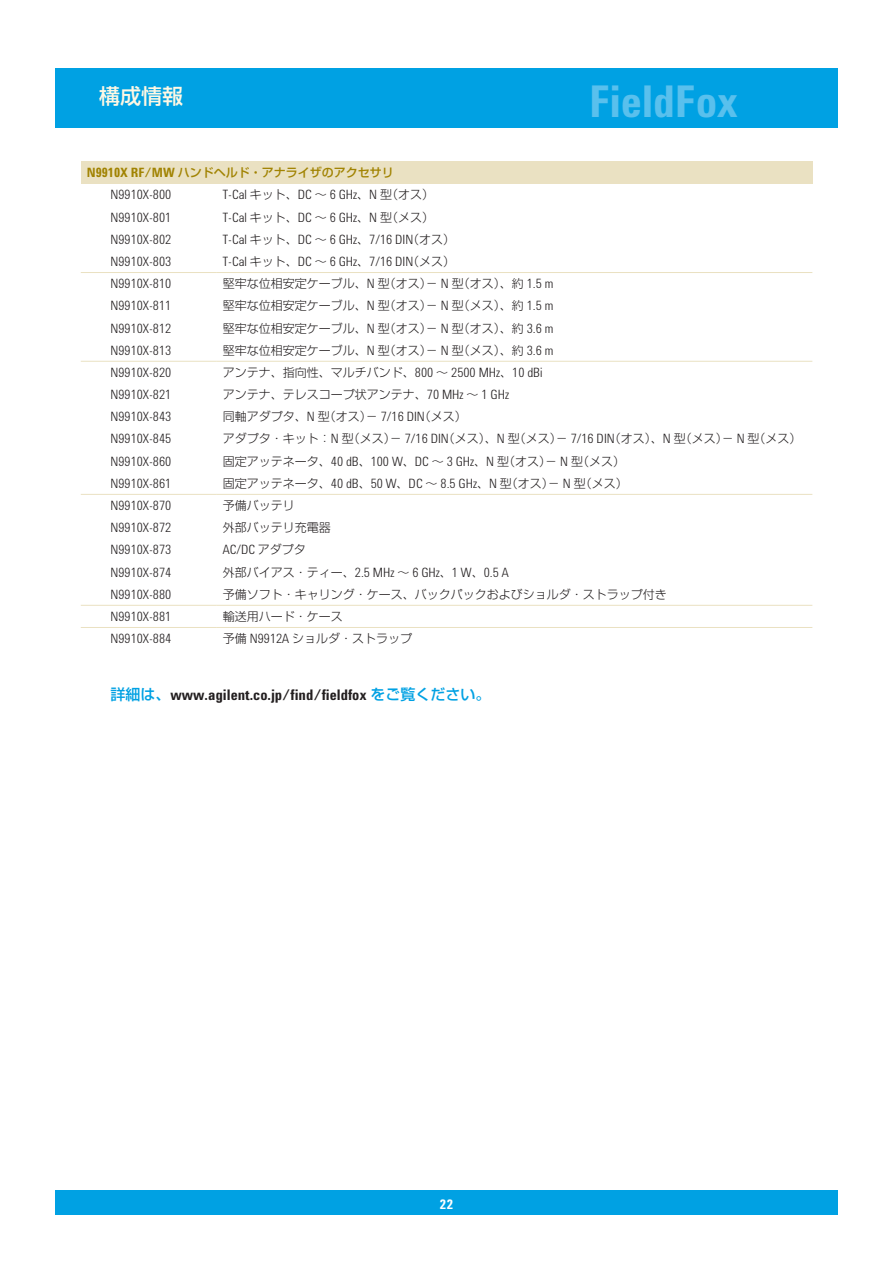
<style>
.page{position:relative;width:893px;height:1263px;background:#fff}
.page>*{position:absolute;margin:0;border:0;box-sizing:border-box;transform-origin:0 0}
.t1{font:700 45px "Agilent Cond";letter-spacing:-.005em;color:#59c0ed}
.t2{font:500 21px "Shin Go Pro";color:#fef8e4}
.t3{font:700 15px "Agilent Cond";color:#231f20}
.t4{font:700 13.5px "Agilent Cond";color:#fff}
.t5{font:300 13.2px "Agilent Cond";color:#231f20}
.t6{font:300 12px "Shin Go Pro";color:#231f20}
.t7{font:500 12px "Shin Go Pro";color:#a18302}
.s1{font-family:"Agilent Cond";font-weight:700;font-size:13.2px}
.s2{font-family:"Shin Go Pro";font-size:12px}
.s3{font-family:"Agilent Cond";font-size:13.2px}
.s4{font-family:"Shin Go Pro";font-weight:500;color:#00a1e3}
</style>
<div class="page">
<div style="left:55px;top:1191px;width:783px;height:24px;background:#00a1e3"></div>
<div style="left:55px;top:68px;width:783px;height:59px;background:#00a1e3"></div>
<div style="left:81px;top:162px;width:731px;height:22px;background:#eae1c2"></div>
<hr style="left:81px;top:272px;width:136px;height:1px;background:#eae1c2">
<hr style="left:217px;top:272px;width:595px;height:1px;background:#eae1c2">
<hr style="left:81px;top:361px;width:136px;height:1px;background:#eae1c2">
<hr style="left:217px;top:361px;width:595px;height:1px;background:#eae1c2">
<hr style="left:81px;top:494px;width:136px;height:1px;background:#eae1c2">
<hr style="left:217px;top:494px;width:595px;height:1px;background:#eae1c2">
<hr style="left:81px;top:605px;width:136px;height:1px;background:#eae1c2">
<hr style="left:217px;top:605px;width:595px;height:1px;background:#eae1c2">
<hr style="left:81px;top:627px;width:136px;height:1px;background:#eae1c2">
<hr style="left:217px;top:627px;width:595px;height:1px;background:#eae1c2">
<h2 class="t2" style="left:99px;top:79px;width:85px">構成情報</h2>
<h1 class="t1" style="left:589px;top:76px;width:150px">FieldFox</h1>
<p class="t7" style="left:87px;top:163px;width:309px"><span class="s1">N9910X RF/MW</span> ハンドヘルド・アナライザのアクセサリ</p>
<p class="t5" style="left:111px;top:187px;width:62px">N9910X-800</p>
<p class="t5" style="left:223px;top:187px;width:213px">T-Cal <span class="s2">キット、</span>DC <span class="s2">～</span> 6 GHz<span class="s2">、</span>N <span class="s2">型（オス）</span></p>
<p class="t5" style="left:111px;top:210px;width:62px">N9910X-801</p>
<p class="t5" style="left:223px;top:210px;width:213px">T-Cal <span class="s2">キット、</span>DC <span class="s2">～</span> 6 GHz<span class="s2">、</span>N <span class="s2">型（メス）</span></p>
<p class="t5" style="left:111px;top:232px;width:62px">N9910X-802</p>
<p class="t5" style="left:223px;top:232px;width:234px">T-Cal <span class="s2">キット、</span>DC <span class="s2">～</span> 6 GHz<span class="s2">、</span>7/16 DIN<span class="s2">（オス）</span></p>
<p class="t5" style="left:111px;top:254px;width:62px">N9910X-803</p>
<p class="t5" style="left:223px;top:254px;width:234px">T-Cal <span class="s2">キット、</span>DC <span class="s2">～</span> 6 GHz<span class="s2">、</span>7/16 DIN<span class="s2">（メス）</span></p>
<p class="t5" style="left:111px;top:276px;width:62px">N9910X-810</p>
<p class="t6" style="left:223px;top:274px;width:332px">堅牢な位相安定ケーブル、<span class="s3">N</span> 型（オス）－ <span class="s3">N</span> 型（オス）、約 <span class="s3">1.5 m</span></p>
<p class="t5" style="left:111px;top:298px;width:62px">N9910X-811</p>
<p class="t6" style="left:223px;top:296px;width:332px">堅牢な位相安定ケーブル、<span class="s3">N</span> 型（オス）－ <span class="s3">N</span> 型（メス）、約 <span class="s3">1.5 m</span></p>
<p class="t5" style="left:111px;top:321px;width:62px">N9910X-812</p>
<p class="t6" style="left:223px;top:318px;width:332px">堅牢な位相安定ケーブル、<span class="s3">N</span> 型（オス）－ <span class="s3">N</span> 型（オス）、約 <span class="s3">3.6 m</span></p>
<p class="t5" style="left:111px;top:343px;width:62px">N9910X-813</p>
<p class="t6" style="left:223px;top:340px;width:332px">堅牢な位相安定ケーブル、<span class="s3">N</span> 型（オス）－ <span class="s3">N</span> 型（メス）、約 <span class="s3">3.6 m</span></p>
<p class="t5" style="left:111px;top:365px;width:62px">N9910X-820</p>
<p class="t6" style="left:223px;top:362px;width:321px">アンテナ、指向性、マルチバンド、<span class="s3">800</span> ～ <span class="s3">2500 MHz</span>、<span class="s3">10 dBi</span></p>
<p class="t5" style="left:111px;top:387px;width:62px">N9910X-821</p>
<p class="t6" style="left:223px;top:385px;width:288px">アンテナ、テレスコープ状アンテナ、<span class="s3">70 MHz</span> ～ <span class="s3">1 GHz</span></p>
<p class="t5" style="left:111px;top:409px;width:62px">N9910X-843</p>
<p class="t6" style="left:223px;top:407px;width:245px">同軸アダプタ、<span class="s3">N</span> 型（オス）－ <span class="s3">7/16 DIN</span>（メス）</p>
<p class="t5" style="left:111px;top:431px;width:62px">N9910X-845</p>
<p class="t6" style="left:223px;top:429px;width:580px">アダプタ・キット：<span class="s3">N</span> 型（メス）－ <span class="s3">7/16 DIN</span>（メス）、<span class="s3">N</span> 型（メス）－ <span class="s3">7/16 DIN</span>（オス）、<span class="s3">N</span> 型（メス）－ <span class="s3">N</span> 型（メス）</p>
<p class="t5" style="left:111px;top:454px;width:62px">N9910X-860</p>
<p class="t6" style="left:223px;top:451px;width:404px">固定アッテネータ、<span class="s3">40 dB</span>、<span class="s3">100 W</span>、<span class="s3">DC</span> ～ <span class="s3">3 GHz</span>、<span class="s3">N</span> 型（オス）－ <span class="s3">N</span> 型（メス）</p>
<p class="t5" style="left:111px;top:476px;width:62px">N9910X-861</p>
<p class="t6" style="left:223px;top:473px;width:406px">固定アッテネータ、<span class="s3">40 dB</span>、<span class="s3">50 W</span>、<span class="s3">DC</span> ～ <span class="s3">8.5 GHz</span>、<span class="s3">N</span> 型（オス）－ <span class="s3">N</span> 型（メス）</p>
<p class="t5" style="left:111px;top:498px;width:62px">N9910X-870</p>
<p class="t6" style="left:223px;top:496px;width:73px">予備バッテリ</p>
<p class="t5" style="left:111px;top:520px;width:62px">N9910X-872</p>
<p class="t6" style="left:223px;top:518px;width:109px">外部バッテリ充電器</p>
<p class="t5" style="left:111px;top:542px;width:62px">N9910X-873</p>
<p class="t5" style="left:223px;top:542px;width:85px">AC/DC <span class="s2">アダプタ</span></p>
<p class="t5" style="left:111px;top:565px;width:62px">N9910X-874</p>
<p class="t5" style="left:223px;top:565px;width:287px"><span class="s2">外部バイアス・ティー、</span>2.5 MHz <span class="s2">～</span> 6 GHz<span class="s2">、</span>1 W<span class="s2">、</span>0.5 A</p>
<p class="t5" style="left:111px;top:587px;width:62px">N9910X-880</p>
<p class="t6" style="left:223px;top:584px;width:445px">予備ソフト・キャリング・ケース、バックパックおよびショルダ・ストラップ付き</p>
<p class="t5" style="left:111px;top:609px;width:62px">N9910X-881</p>
<p class="t6" style="left:223px;top:606px;width:121px">輸送用ハード・ケース</p>
<p class="t5" style="left:111px;top:631px;width:62px">N9910X-884</p>
<p class="t6" style="left:223px;top:629px;width:191px">予備 <span class="s3">N9912A</span> ショルダ・ストラップ</p>
<p class="t3" style="left:111px;top:687px;width:381px"><span class="s4">詳細は、</span>www.agilent.co.jp/find/fieldfox <span class="s4">をご覧ください。</span></p>
<p class="t4" style="left:440px;top:1197px;width:15px">22</p>
</div>
